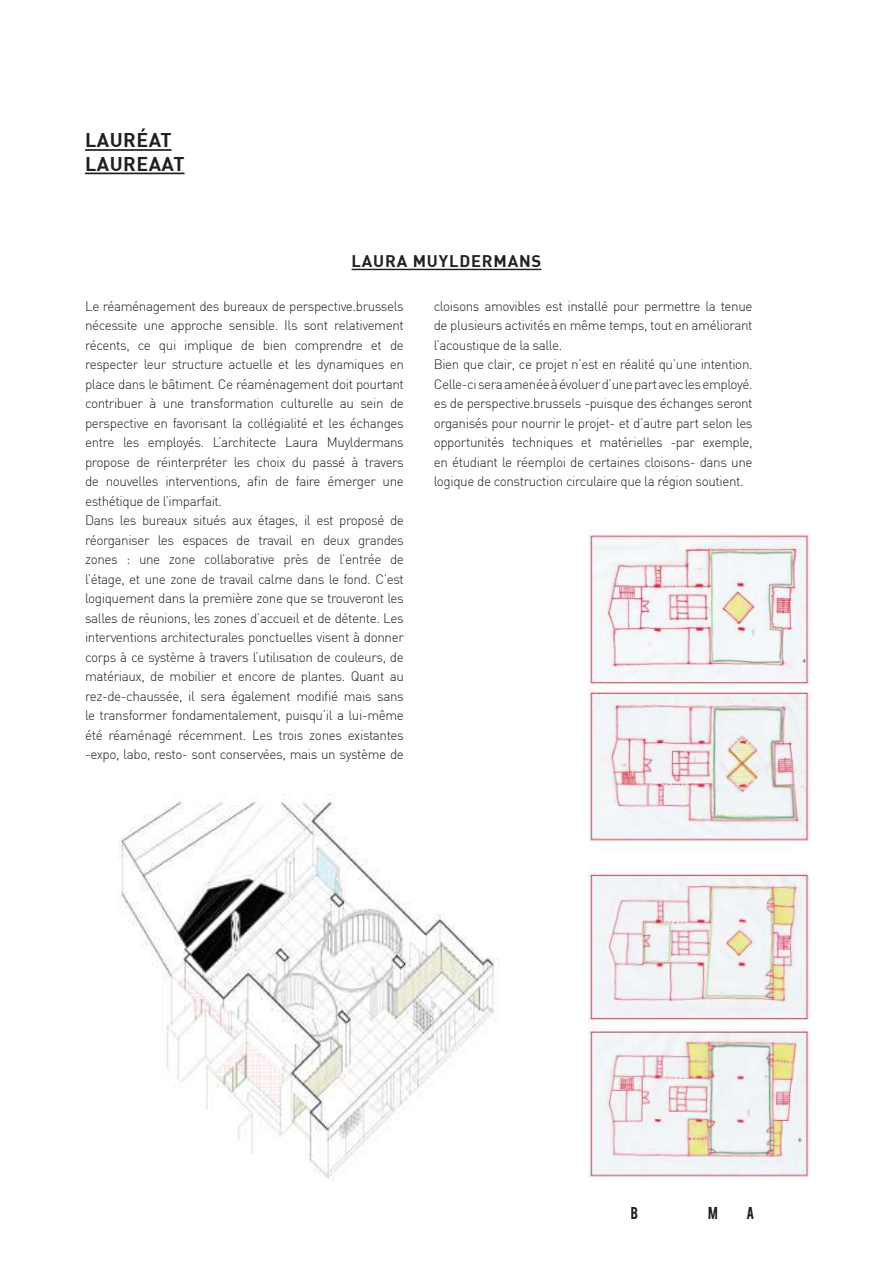
<style>
.page{position:relative;width:893px;height:1263px;background:#fff}
.page>*{position:absolute;margin:0;border:0;box-sizing:border-box;transform-origin:0 0}
.t1{font:700 19.5px/23.4px "DIN";letter-spacing:.025em;color:#231f20}
.t2{font:700 16.5px "DIN";letter-spacing:.05em;color:#231f20}
.t3{font:300 13.5px/19.5px "DIN";letter-spacing:-.03em;color:#231f20}
</style>
<div class="page">
<hr style="left:85px;top:149px;width:87px;height:2px;background:#231f20">
<hr style="left:85px;top:173px;width:100px;height:1px;background:#231f20">
<hr style="left:352px;top:269px;width:189px;height:1px;background:#231f20">
<img style="left:118px;top:801px;width:381px;height:377px">
<img style="left:589px;top:529px;width:221px;height:649px">
<h1 class="t1" style="left:85px;top:128px;width:101px">LAURÉAT<br>LAUREAAT</h1>
<p class="t2" style="left:352px;top:250px;width:191px">LAURA MUYLDERMANS</p>
<p class="t3" style="left:434px;top:296px;width:320px">cloisons amovibles est installé pour permettre la tenue de plusieurs activités en même temps, tout en améliorant l’acoustique de la salle.<br>Bien que clair, ce projet n’est en réalité qu’une intention.<br>Celle-ci sera amenée à évoluer d’une part avec les employé. es de perspective.brussels -puisque des échanges seront organisés pour nourrir le projet- et d’autre part selon les opportunités techniques et matérielles -par exemple, en étudiant le réemploi de certaines cloisons- dans une logique de construction circulaire que la région soutient.</p>
<p class="t3" style="left:85px;top:296px;width:320px">Le réaménagement des bureaux de perspective.brussels nécessite une approche sensible. Ils sont relativement récents, ce qui implique de bien comprendre et de respecter leur structure actuelle et les dynamiques en place dans le bâtiment. Ce réaménagement doit pourtant contribuer à une transformation culturelle au sein de perspective en favorisant la collégialité et les échanges entre les employés. L’architecte Laura Muyldermans propose de réinterpréter les choix du passé à travers de nouvelles interventions, afin de faire émerger une esthétique de l’imparfait.<br>Dans les bureaux situés aux étages, il est proposé de réorganiser les espaces de travail en deux grandes zones : une zone collaborative près de l’entrée de l’étage, et une zone de travail calme dans le fond. C’est logiquement dans la première zone que se trouveront les salles de réunions, les zones d’accueil et de détente. Les interventions architecturales ponctuelles visent à donner corps à ce système à travers l’utilisation de couleurs, de matériaux, de mobilier et encore de plantes. Quant au rez-de-chaussée, il sera également modifié mais sans le transformer fondamentalement, puisqu’il a lui-même été réaménagé récemment. Les trois zones existantes -expo, labo, resto- sont conservées, mais un système de</p>
</div>
